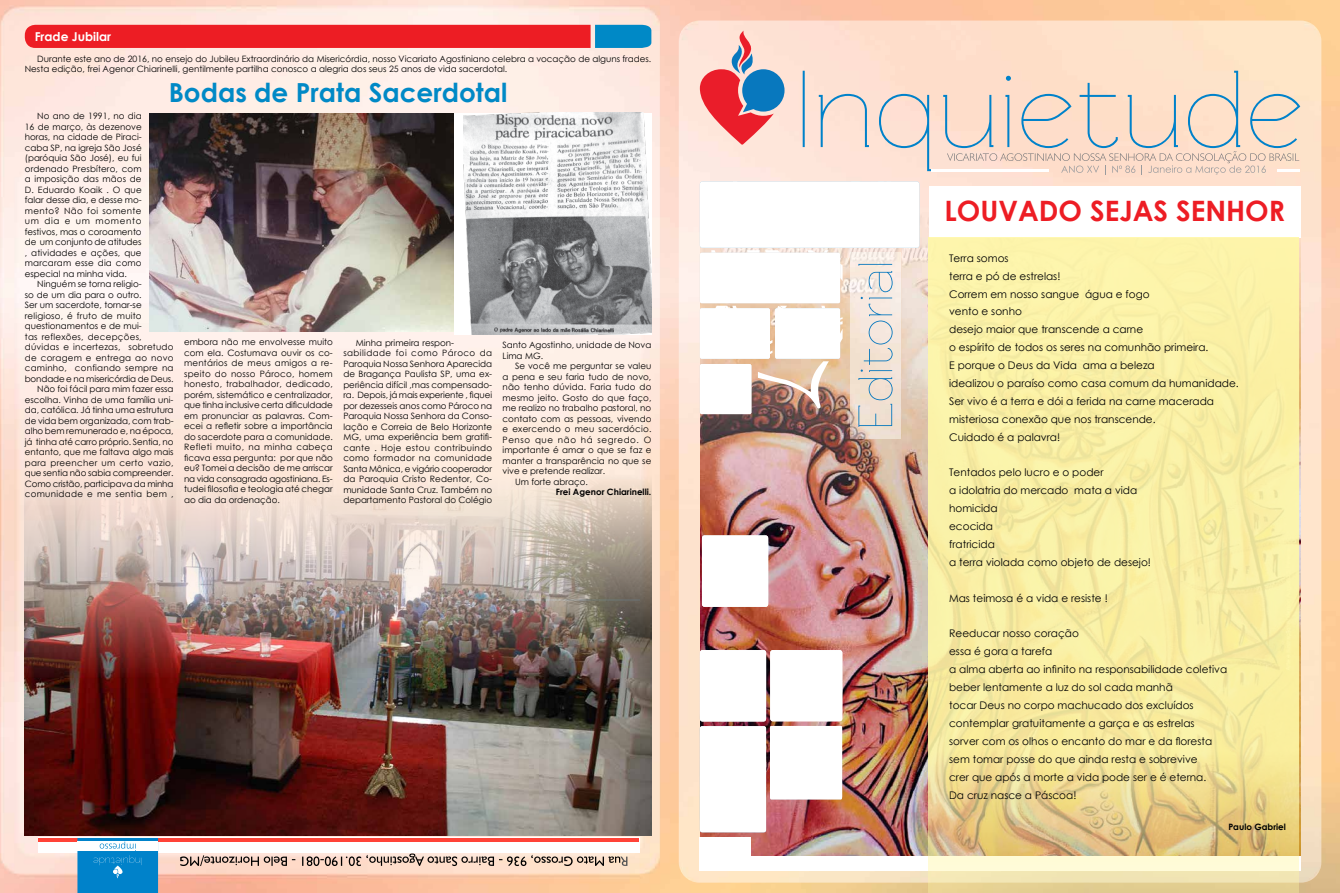
<style>
.page{position:relative;width:1340px;height:893px;background:#fff}
.page>*{position:absolute;margin:0;border:0;box-sizing:border-box;transform-origin:0 0}
.t1{font:700 28.09px "Century Gothic";color:#ed1d24}
.t2{font:700 26.25px "Century Gothic";color:#0089c6}
.t3{font:700 12.25px "Century Gothic";color:#fff}
.t4{font:10.5px/17.8px "Century Gothic";color:#000}
.t5{font:8.75px/10.5px "Century Gothic";color:#000}
.t6{font:8.75px "Century Gothic";letter-spacing:.025em;color:#000}
.t7{font:8.75px "Century Gothic";letter-spacing:.035em;color:#000}
.t8{font:700 8.75px "Century Gothic";color:#000}
.t9{font:8.75px "Century Gothic";letter-spacing:.02em;color:#000}
.t10{font:8.75px "Century Gothic";letter-spacing:.065em;color:#000}
</style>
<div class="page">
<img style="left:0;top:0;width:1339px;height:893px">
<img style="left:678px;top:21px;width:643px;height:862px">
<img style="left:700px;top:157px;width:600px;height:700px">
<img style="left:850px;top:427px;width:50px;height:11px">
<svg style="left:802px;top:71px;width:498px;height:100px;background:#ebd9cc"></svg>
<svg style="left:700px;top:31px;width:84px;height:115px;background:#ce99a2"></svg>
<img style="left:39px;top:841px;width:600px;height:11px">
<hr style="left:39px;top:838px;width:600px;height:3px;background:#ff4338">
<svg style="left:77px;top:838px;width:81px;height:55px"></svg>
<img style="left:700px;top:308px;width:4px;height:51px">
<img style="left:929px;top:187px;width:371px;height:50px">
<svg style="left:947px;top:151px;width:352px;height:24px;background:#f1d6c6"></svg>
<hr style="left:931px;top:169px;width:117px;height:2px;background:#fff">
<img style="left:700px;top:182px;width:219px;height:66px">
<hr style="left:1277px;top:169px;width:23px;height:2px;background:#fff">
<img style="left:700px;top:253px;width:4px;height:50px">
<img style="left:700px;top:726px;width:66px;height:106px">
<img style="left:770px;top:726px;width:72px;height:73px">
<img style="left:700px;top:838px;width:50px;height:33px">
<svg style="left:180px;top:853px;width:447px;height:13px;background:#c7b0a3"></svg>
<img style="left:750px;top:857px;width:550px;height:14px">
<img style="left:700px;top:650px;width:66px;height:71px">
<img style="left:702px;top:535px;width:66px;height:72px">
<img style="left:700px;top:364px;width:4px;height:50px">
<svg style="left:704px;top:182px;width:206px;height:245px"></svg>
<img style="left:770px;top:650px;width:72px;height:71px">
<img style="left:25px;top:416px;width:626px;height:419px">
<svg style="left:928px;top:237px;width:370px;height:656px;background:#f5e9a1"></svg>
<svg style="left:25px;top:25px;width:626px;height:23px;background:#d82934"></svg>
<img style="left:149px;top:113px;width:305px;height:218px">
<div style="left:454px;top:113px;width:197px;height:221px;background:#fff"></div>
<img style="left:463px;top:113px;width:188px;height:221px">
<h3 class="t3" style="left:35px;top:28px;width:78px">Frade Jubilar</h3>
<p class="t5" style="left:25px;top:53px;width:628px;text-indent:12px">Durante este ano de 2016, no ensejo do Jubileu Extraordinário da Misericórdia, nosso Vicariato Agostiniano celebra a vocação de alguns frades.<br>Nesta edição, frei Agenor Chiarinelli, gentilmente partilha conosco a alegria dos seus 25 anos de vida sacerdotal.</p>
<h2 class="t2" style="left:169px;top:72px;width:340px">Bodas de Prata Sacerdotal</h2>
<p class="t5" style="left:25px;top:110px;width:118px;text-align:justify;text-indent:12px">No ano de 1991, no dia 16 de março, às dezenove horas, na cidade de Piraci&shy;caba SP, na igreja São José (paróquia São José), eu fui ordenado Presbítero, com a imposição das mãos de D. Eduardo Koaik . O que falar desse dia, e desse mo&shy;mento? Não foi somente um dia e um momento festivos, mas o coroamento de um conjunto de atitudes , atividades e ações, que marcaram esse dia como especial na minha vida.</p>
<p class="t5" style="left:37px;top:278px;width:106px">Ninguém se torna religio-</p>
<p class="t5" style="left:25px;top:289px;width:118px">so de um dia para o outro.</p>
<p class="t5" style="left:25px;top:299px;width:118px">Ser um sacerdote, tornar-se</p>
<p class="t9" style="left:25px;top:309px;width:118px">religioso, é fruto de muito</p>
<p class="t5" style="left:25px;top:320px;width:118px">questionamentos e de mui-</p>
<p class="t6" style="left:25px;top:330px;width:118px">tas reflexões, decepções,</p>
<p class="t6" style="left:25px;top:341px;width:150px">dúvidas e incertezas, sobretudo</p>
<p class="t6" style="left:25px;top:351px;width:150px">de coragem e entrega ao novo</p>
<p class="t6" style="left:25px;top:362px;width:150px">caminho, confiando sempre na</p>
<p class="t5" style="left:25px;top:373px;width:150px">bondade e na misericórdia de Deus.</p>
<p class="t5" style="left:37px;top:383px;width:138px">Não foi fácil para mim fazer essa</p>
<p class="t5" style="left:25px;top:394px;width:150px">escolha. Vinha de uma família uni-</p>
<p class="t5" style="left:25px;top:404px;width:150px">da, católica. Já tinha uma estrutura</p>
<p class="t5" style="left:25px;top:415px;width:150px">de vida bem organizada, com trab-</p>
<p class="t5" style="left:25px;top:425px;width:150px">alho bem remunerado e, na época,</p>
<p class="t5" style="left:25px;top:436px;width:150px">já tinha até carro próprio. Sentia, no</p>
<p class="t5" style="left:25px;top:446px;width:150px">entanto, que me faltava algo mais</p>
<p class="t7" style="left:25px;top:456px;width:150px">para preencher um certo vazio,</p>
<p class="t5" style="left:25px;top:467px;width:150px">que sentia não sabia compreender.</p>
<p class="t5" style="left:25px;top:478px;width:150px">Como cristão, participava da minha</p>
<p class="t7" style="left:25px;top:488px;width:150px">comunidade e me sentia bem ,</p>
<p class="t5" style="left:184px;top:337px;width:150px;text-align:justify">embora não me envolvesse muito com ela. Costumava ouvir os co&shy;mentários de meus amigos a re&shy;speito do nosso Pároco, homem honesto, trabalhador, dedicado, porém, sistemático e centralizador, que tinha inclusive certa dificuldade em pronunciar as palavras. Com&shy;ecei a refletir sobre a importância do sacerdote para a comunidade.<br>Refleti muito, na minha cabeça ficava essa pergunta: por que não eu? Tomei a decisão de me arriscar na vida consagrada agostiniana. Es&shy;tudei filosofia e teologia até chegar ao dia da ordenação.</p>
<p class="t5" style="left:343px;top:337px;width:150px;text-indent:12px">Minha primeira respon&shy;sabilidade foi como Pároco da<br>Paroquia Nossa Senhora Aparecida de Bragança Paulista SP, uma ex&shy;periência difícil ,mas compensado&shy;ra. Depois, já mais experiente , fiquei por dezesseis anos como Pároco na<br>Paroquia Nossa Senhora da Conso&shy;lação e Correia de Belo Horizonte<br>MG, uma experiência bem gratifi&shy;cante . Hoje estou contribuindo como formador na comunidade<br>Santa Mônica, e vigário cooperador da Paroquia Cristo Redentor, Co&shy;munidade Santa Cruz. Também no departamento Pastoral do Colégio</p>
<p class="t5" style="left:502px;top:340px;width:150px">Santo Agostinho, unidade de Nova<br>Lima MG.</p>
<p class="t5" style="left:515px;top:361px;width:138px">Se você me perguntar se valeu</p>
<p class="t5" style="left:502px;top:371px;width:150px">a pena e seu faria tudo de novo,</p>
<p class="t5" style="left:502px;top:382px;width:150px">não tenho dúvida. Faria tudo do</p>
<p class="t5" style="left:502px;top:392px;width:150px">mesmo jeito. Gosto do que faço,</p>
<p class="t5" style="left:502px;top:403px;width:150px">me realizo no trabalho pastoral, no</p>
<p class="t5" style="left:502px;top:413px;width:150px">contato com as pessoas, vivendo</p>
<p class="t6" style="left:502px;top:423px;width:150px">e exercendo o meu sacerdócio.</p>
<p class="t10" style="left:502px;top:434px;width:150px">Penso que não há segredo. O</p>
<p class="t5" style="left:502px;top:445px;width:150px">importante é amar o que se faz e</p>
<p class="t5" style="left:502px;top:455px;width:150px">manter a transparência no que se</p>
<p class="t5" style="left:502px;top:466px;width:104px">vive e pretende realizar.</p>
<p class="t5" style="left:515px;top:476px;width:74px">Um forte abraço.</p>
<p class="t8" style="left:556px;top:486px;width:97px">Frei Agenor Chiarinelli.</p>
<h1 class="t1" style="left:944px;top:189px;width:342px">LOUVADO SEJAS SENHOR</h1>
<p class="t4" style="left:949px;top:249px;width:291px">Terra somos<br>terra e pó de estrelas!<br>Correm em nosso sangue água e fogo<br>vento e sonho<br>desejo maior que transcende a carne<br>o espírito de todos os seres na comunhão primeira.<br>E porque o Deus da Vida ama a beleza<br>idealizou o paraíso como casa comum da humanidade.<br>Ser vivo é a terra e dói a ferida na carne macerada misteriosa conexão que nos transcende.<br>Cuidado é a palavra!</p>
<p class="t4" style="left:949px;top:464px;width:203px">Tentados pelo lucro e o poder<br>a idolatria do mercado mata a vida homicida<br>ecocida<br>fratricida<br>a terra violada como objeto de desejo!</p>
<p class="t4" style="left:949px;top:589px;width:160px">Mas teimosa é a vida e resiste !</p>
<p class="t4" style="left:949px;top:625px;width:279px">Reeducar nosso coração<br>essa é gora a tarefa<br>a alma aberta ao infinito na responsabilidade coletiva beber lentamente a luz do sol cada manhã<br>tocar Deus no corpo machucado dos excluídos contemplar gratuitamente a garça e as estrelas sorver com os olhos o encanto do mar e da floresta sem tomar posse do que ainda resta e sobrevive<br>crer que após a morte a vida pode ser e é eterna.<br>Da cruz nasce a Páscoa!</p>
<p class="t8" style="left:1228px;top:820px;width:59px">Paulo Gabriel</p>
</div>
